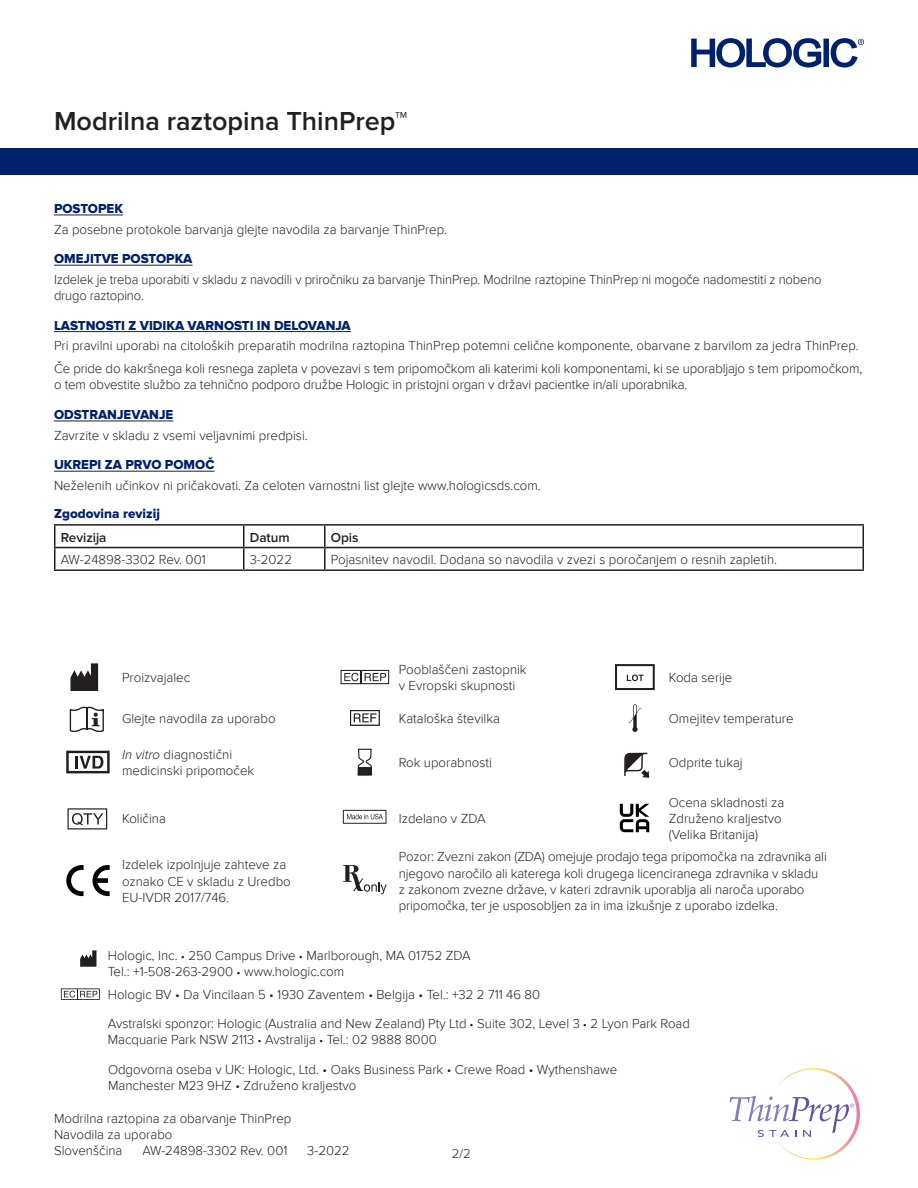
<style>
.page{position:relative;width:918px;height:1188px;background:#fff}
.page>*{position:absolute;margin:0;border:0;box-sizing:border-box;transform-origin:0 0}
.t1{font:600 27px "Proxima Nova";color:#231f20}
.Text{font:300 13.5px/16.2px "Proxima Nova";color:#231f20}
.Text_with_space_befo{font:300 13.5px/16.2px "Proxima Nova";letter-spacing:-.01em;color:#231f20}
.Text_with_space_befo-2{font:300 13.5px/16.2px "Proxima Nova";letter-spacing:-.01em;color:#231f20;scale:.96 1}
.Section_name{font:13.5px "Proxima Nova Extrabld";color:#00226b}
.Subheading{font:600 13.5px "Proxima Nova";color:#231f20}
.Subheading-2{font:13.5px "Proxima Nova Extrabld";color:#00226b}
.s1{font-style:italic}
.s2{font-size:12px}
</style>
<div class="page">
<div style="left:0;top:149px;width:918px;height:26px;background:#00226b"></div>
<svg style="left:691px;top:38px;width:173px;height:30px"></svg>
<svg style="left:730px;top:1068px;width:130px;height:92px"></svg>
<hr style="left:54px;top:215px;width:69px;height:1px;background:#231f20">
<hr style="left:54px;top:265px;width:139px;height:1px;background:#231f20">
<hr style="left:54px;top:331px;width:297px;height:1px;background:#231f20">
<hr style="left:54px;top:421px;width:119px;height:1px;background:#231f20">
<hr style="left:54px;top:471px;width:160px;height:1px;background:#231f20">
<hr style="left:54px;top:524px;width:190px;height:2px;background:#231f20">
<hr style="left:54px;top:526px;width:2px;height:21px;background:#231f20">
<hr style="left:244px;top:524px;width:81px;height:2px;background:#231f20">
<hr style="left:325px;top:524px;width:539px;height:2px;background:#231f20">
<hr style="left:324px;top:526px;width:2px;height:21px;background:#231f20">
<hr style="left:862px;top:526px;width:2px;height:21px;background:#231f20">
<hr style="left:54px;top:547px;width:190px;height:1px;background:#231f20">
<hr style="left:54px;top:548px;width:2px;height:21px;background:#231f20">
<hr style="left:244px;top:547px;width:81px;height:1px;background:#231f20">
<svg style="left:243px;top:526px;width:1px;height:43px"></svg>
<hr style="left:325px;top:547px;width:539px;height:1px;background:#231f20">
<hr style="left:324px;top:548px;width:2px;height:21px;background:#231f20">
<hr style="left:862px;top:548px;width:2px;height:21px;background:#231f20">
<hr style="left:54px;top:569px;width:190px;height:2px;background:#231f20">
<hr style="left:244px;top:569px;width:81px;height:2px;background:#231f20">
<hr style="left:325px;top:569px;width:539px;height:2px;background:#231f20">
<svg style="left:70px;top:663px;width:28px;height:28px"></svg>
<svg style="left:341px;top:670px;width:48px;height:14px"></svg>
<svg style="left:627px;top:675px;width:17px;height:6px"></svg>
<div style="left:615px;top:664px;width:40px;height:26px;border:2px solid #231f20"></div>
<svg style="left:70px;top:707px;width:34px;height:25px"></svg>
<img style="left:350px;top:711px;width:30px;height:15px">
<svg style="left:628px;top:704px;width:14px;height:28px"></svg>
<svg style="left:66px;top:751px;width:44px;height:22px"></svg>
<svg style="left:358px;top:749px;width:14px;height:18px"></svg>
<div style="left:359px;top:768px;width:12px;height:6px;background:#231f20"></div>
<div style="left:358px;top:767px;width:14px;height:8px;border:1px solid #231f20"></div>
<svg style="left:624px;top:752px;width:25px;height:26px"></svg>
<svg style="left:68px;top:808px;width:39px;height:21px"></svg>
<div style="left:343px;top:810px;width:43px;height:14px;border:1px solid #231f20"></div>
<svg style="left:347px;top:814px;width:36px;height:5px"></svg>
<svg style="left:620px;top:804px;width:29px;height:28px"></svg>
<svg style="left:66px;top:865px;width:18px;height:31px"></svg>
<svg style="left:92px;top:865px;width:18px;height:31px"></svg>
<svg style="left:343px;top:865px;width:44px;height:29px"></svg>
<svg style="left:80px;top:950px;width:16px;height:17px"></svg>
<svg style="left:61px;top:988px;width:39px;height:12px"></svg>
<h1 class="t1" style="left:54px;top:106px;width:355px">Modrilna raztopina ThinPrep™</h1>
<p class="Section_name" style="left:54px;top:201px;width:71px">POSTOPEK</p>
<p class="Text_with_space_befo" style="left:54px;top:221px;width:395px">Za posebne protokole barvanja glejte navodila za barvanje ThinPrep.</p>
<p class="Section_name" style="left:54px;top:251px;width:140px">OMEJITVE POSTOPKA</p>
<p class="Text_with_space_befo-2" style="left:54px;top:271px;width:801px">Izdelek je treba uporabiti v skladu z navodili v priročniku za barvanje ThinPrep. Modrilne raztopine ThinPrep ni mogoče nadomestiti z nobeno drugo raztopino.</p>
<p class="Section_name" style="left:54px;top:318px;width:298px">LASTNOSTI Z VIDIKA VARNOSTI IN DELOVANJA</p>
<p class="Text_with_space_befo" style="left:54px;top:338px;width:806px">Pri pravilni uporabi na citoloških preparatih modrilna raztopina ThinPrep potemni celične komponente, obarvane z barvilom za jedra ThinPrep.</p>
<p class="Text_with_space_befo" style="left:54px;top:361px;width:810px">Če pride do kakršnega koli resnega zapleta v povezavi s tem pripomočkom ali katerimi koli komponentami, ki se uporabljajo s tem pripomočkom, o tem obvestite službo za tehnično podporo družbe Hologic in pristojni organ v državi pacientke in/ali uporabnika.</p>
<p class="Section_name" style="left:54px;top:407px;width:121px">ODSTRANJEVANJE</p>
<p class="Text_with_space_befo" style="left:54px;top:427px;width:255px">Zavrzite v skladu z vsemi veljavnimi predpisi.</p>
<p class="Section_name" style="left:54px;top:457px;width:162px">UKREPI ZA PRVO POMOČ</p>
<p class="Text_with_space_befo" style="left:54px;top:477px;width:488px">Neželenih učinkov ni pričakovati. Za celoten varnostni list glejte www.hologicsds.com.</p>
<p class="Subheading-2" style="left:54px;top:506px;width:107px">Zgodovina revizij</p>
<p class="Subheading" style="left:61px;top:529px;width:47px">Revizija</p>
<p class="Subheading" style="left:250px;top:529px;width:42px">Datum</p>
<p class="Subheading" style="left:331px;top:529px;width:29px">Opis</p>
<p class="Text" style="left:61px;top:552px;width:147px">AW-24898-3302 Rev. 001</p>
<p class="Text" style="left:250px;top:552px;width:44px">3-2022</p>
<p class="Text" style="left:331px;top:552px;width:448px">Pojasnitev navodil. Dodana so navodila v zvezi s poročanjem o resnih zapletih.</p>
<p class="Text" style="left:122px;top:670px;width:70px">Proizvajalec</p>
<p class="Text" style="left:399px;top:662px;width:129px">Pooblaščeni zastopnik v Evropski skupnosti</p>
<p class="Text" style="left:669px;top:670px;width:65px">Koda serije</p>
<p class="Text" style="left:122px;top:711px;width:155px">Glejte navodila za uporabo</p>
<p class="Text" style="left:399px;top:711px;width:103px">Kataloška številka</p>
<p class="Text" style="left:669px;top:711px;width:126px">Omejitev temperature</p>
<p class="Text" style="left:122px;top:747px;width:134px"><span class="s1">In vitro</span> diagnostični medicinski pripomoček</p>
<p class="Text" style="left:399px;top:755px;width:95px">Rok uporabnosti</p>
<p class="Text" style="left:669px;top:755px;width:75px">Odprite tukaj</p>
<p class="Text" style="left:122px;top:811px;width:45px">Količina</p>
<p class="Text" style="left:399px;top:811px;width:88px">Izdelano v ZDA</p>
<p class="Text" style="left:669px;top:795px;width:117px">Ocena skladnosti za<br>Združeno kraljestvo (Velika Britanija)</p>
<p class="Text" style="left:122px;top:857px;width:170px">Izdelek izpolnjuje zahteve za oznako CE v skladu z Uredbo<br>EU-IVDR 2017/746.</p>
<p class="Text" style="left:399px;top:849px;width:429px">Pozor: Zvezni zakon (ZDA) omejuje prodajo tega pripomočka na zdravnika ali njegovo naročilo ali katerega koli drugega licenciranega zdravnika v skladu z zakonom zvezne države, v kateri zdravnik uporablja ali naroča uporabo pripomočka, ter je usposobljen za in ima izkušnje z uporabo izdelka.</p>
<p class="Text" style="left:108px;top:947px;width:364px">Hologic, Inc. <span class="s2">•</span> 250 Campus Drive <span class="s2">•</span> Marlborough, MA 01752 ZDA</p>
<p class="Text" style="left:108px;top:964px;width:238px">Tel.: +1-508-263-2900 <span class="s2">•</span> www.hologic.com</p>
<p class="Text" style="left:108px;top:986px;width:434px">Hologic BV • Da Vincilaan 5 • 1930 Zaventem • Belgija • Tel.: +32 2 711 46 80</p>
<p class="Text" style="left:108px;top:1016px;width:584px">Avstralski sponzor: Hologic (Australia and New Zealand) Pty Ltd <span class="s2">•</span> Suite 302, Level 3 <span class="s2">•</span> 2 Lyon Park Road<br>Macquarie Park NSW 2113 <span class="s2">•</span> Avstralija <span class="s2">•</span> Tel.: 02 9888 8000</p>
<p class="Text" style="left:108px;top:1061px;width:511px">Odgovorna oseba v UK: Hologic, Ltd. • Oaks Business Park • Crewe Road • Wythenshawe<br>Manchester M23 9HZ • Združeno kraljestvo</p>
<p class="Text" style="left:54px;top:1111px;width:239px">Modrilna raztopina za obarvanje ThinPrep<br>Navodila za uporabo<br>Slovenščina</p>
<p class="Text" style="left:142px;top:1143px;width:147px">AW-24898-3302 Rev. 001</p>
<p class="Text" style="left:307px;top:1143px;width:44px">3-2022</p>
<p class="Text" style="left:452px;top:1146px;width:21px">2/2</p>
</div>
